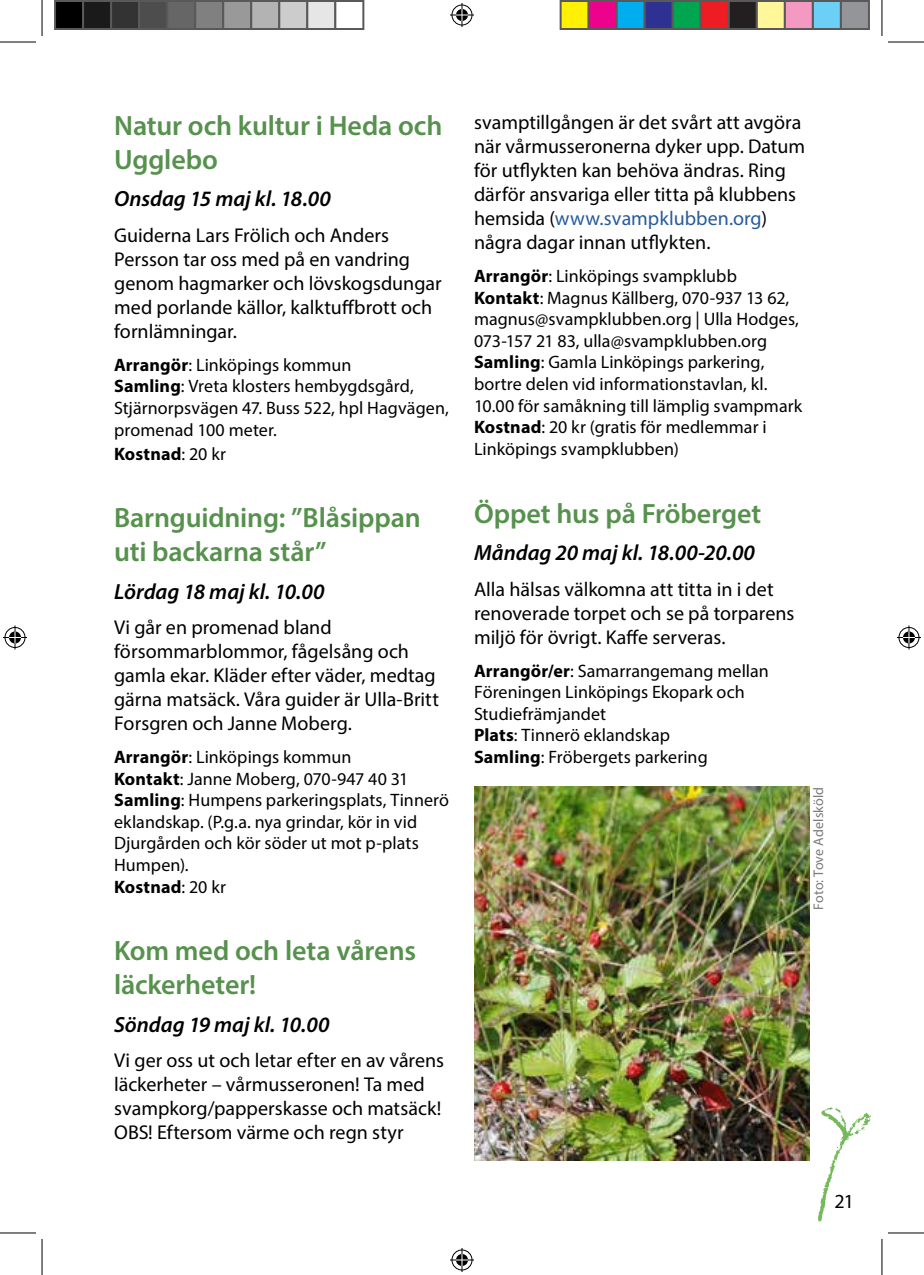
<style>
.page{position:relative;width:924px;height:1275px;background:#fff}
.page>*{position:absolute;margin:0;border:0;box-sizing:border-box;transform-origin:0 0}
.t1{font:600 28px/33.6px "Myriad Pro";letter-spacing:-.005em;color:#57914e}
.t2{font:italic 600 22px "Myriad Pro";color:#000}
.t3{font:20px/24px "Myriad Pro";color:#000}
.t4{font:18px/21.6px "Myriad Pro";letter-spacing:.005em;color:#000}
.t5{font:700 18px "Myriad Pro";letter-spacing:.01em;color:#000}
.t6{font:14px "Myriad Pro";letter-spacing:.005em;color:#7c7b7b}
.s1{font-weight:700}
.s2{font-weight:400}
.s3{color:#275b9b}
</style>
<div class="page">
<svg style="left:817px;top:1107px;width:53px;height:114px"></svg>
<img style="left:474px;top:787px;width:335px;height:374px">
<hr style="left:0;top:42px;width:36px;height:1px;background:#000">
<hr style="left:887px;top:42px;width:36px;height:1px;background:#000">
<hr style="left:0;top:1232px;width:36px;height:1px;background:#000">
<hr style="left:887px;top:1232px;width:36px;height:1px;background:#000">
<hr style="left:42px;top:0;width:1px;height:36px;background:#000">
<hr style="left:42px;top:1239px;width:1px;height:36px;background:#000">
<hr style="left:881px;top:0;width:1px;height:36px;background:#000">
<hr style="left:881px;top:1239px;width:1px;height:36px;background:#000">
<svg style="left:450px;top:3px;width:24px;height:24px"></svg>
<svg style="left:450px;top:1248px;width:24px;height:24px"></svg>
<svg style="left:3px;top:625px;width:24px;height:24px"></svg>
<svg style="left:897px;top:625px;width:23px;height:24px"></svg>
<div style="left:55px;top:1px;width:28px;height:28px;background:#000"></div>
<div style="left:54px;top:0;width:30px;height:30px;border:2px solid #595959"></div>
<div style="left:83px;top:1px;width:28px;height:28px;background:#1a1a1a"></div>
<div style="left:82px;top:0;width:30px;height:30px;border:2px solid #595959"></div>
<div style="left:111px;top:1px;width:28px;height:28px;background:#333"></div>
<div style="left:110px;top:0;width:30px;height:30px;border:2px solid #595959"></div>
<div style="left:139px;top:1px;width:28px;height:28px;background:#4d4d4d"></div>
<div style="left:138px;top:0;width:30px;height:30px;border:2px solid #595959"></div>
<div style="left:167px;top:1px;width:28px;height:28px;background:#666"></div>
<div style="left:166px;top:0;width:30px;height:30px;border:2px solid #595959"></div>
<div style="left:195px;top:1px;width:28px;height:28px;background:#808080"></div>
<div style="left:194px;top:0;width:30px;height:30px;border:2px solid #595959"></div>
<div style="left:223px;top:1px;width:28px;height:28px;background:#999"></div>
<div style="left:222px;top:0;width:30px;height:30px;border:2px solid #595959"></div>
<div style="left:251px;top:1px;width:28px;height:28px;background:#b3b3b3"></div>
<div style="left:250px;top:0;width:30px;height:30px;border:2px solid #595959"></div>
<div style="left:279px;top:1px;width:28px;height:28px;background:#ccc"></div>
<div style="left:278px;top:0;width:30px;height:30px;border:2px solid #595959"></div>
<div style="left:307px;top:1px;width:28px;height:28px;background:#e6e6e6"></div>
<div style="left:306px;top:0;width:30px;height:30px;border:2px solid #595959"></div>
<div style="left:334px;top:0;width:30px;height:30px;border:2px solid #595959"></div>
<div style="left:560px;top:1px;width:28px;height:28px;background:#fff101"></div>
<div style="left:559px;top:0;width:30px;height:30px;border:2px solid #595959"></div>
<div style="left:588px;top:1px;width:28px;height:28px;background:#ed028c"></div>
<div style="left:587px;top:0;width:30px;height:30px;border:2px solid #595959"></div>
<div style="left:616px;top:1px;width:28px;height:28px;background:#00aeef"></div>
<div style="left:615px;top:0;width:30px;height:30px;border:2px solid #595959"></div>
<div style="left:644px;top:1px;width:28px;height:28px;background:#2e3092"></div>
<div style="left:643px;top:0;width:30px;height:30px;border:2px solid #595959"></div>
<div style="left:672px;top:1px;width:28px;height:28px;background:#00a54f"></div>
<div style="left:671px;top:0;width:30px;height:30px;border:2px solid #595959"></div>
<div style="left:700px;top:1px;width:28px;height:28px;background:#ee1d23"></div>
<div style="left:699px;top:0;width:30px;height:30px;border:2px solid #595959"></div>
<div style="left:728px;top:1px;width:28px;height:28px;background:#231f20"></div>
<div style="left:727px;top:0;width:30px;height:30px;border:2px solid #595959"></div>
<div style="left:756px;top:1px;width:28px;height:28px;background:#fff79a"></div>
<div style="left:755px;top:0;width:30px;height:30px;border:2px solid #595959"></div>
<div style="left:784px;top:1px;width:28px;height:28px;background:#f499c2"></div>
<div style="left:783px;top:0;width:30px;height:30px;border:2px solid #595959"></div>
<div style="left:812px;top:1px;width:28px;height:28px;background:#6bcff6"></div>
<div style="left:811px;top:0;width:30px;height:30px;border:2px solid #595959"></div>
<div style="left:840px;top:1px;width:28px;height:28px;background:#939598"></div>
<div style="left:839px;top:0;width:30px;height:30px;border:2px solid #595959"></div>
<h1 class="t1" style="left:114px;top:108px;width:329px">Natur och kultur i Heda och<br>Ugglebo</h1>
<p class="t2" style="left:114px;top:185px;width:218px">Onsdag 15 maj kl. 18.00</p>
<p class="t3" style="left:114px;top:223px;width:329px">Guiderna Lars Frölich och Anders<br>Persson tar oss med på en vandring genom hagmarker och lövskogsdungar med porlande källor, kalktuffbrott och fornlämningar.</p>
<p class="t4" style="left:114px;top:353px;width:336px"><span class="s1">Arrangör</span>: Linköpings kommun<br><span class="s1">Samling</span>: Vreta klosters hembygdsgård, Stjärnorpsvägen 47. Buss 522, hpl Hagvägen, promenad 100 meter.</p>
<p class="t5" style="left:114px;top:442px;width:113px">Kostnad<span class="s2">: 20 kr</span></p>
<h1 class="t1" style="left:114px;top:500px;width:308px">Barnguidning: ”Blåsippan uti backarna står”</h1>
<p class="t2" style="left:114px;top:577px;width:212px">Lördag 18 maj kl. 10.00</p>
<p class="t3" style="left:114px;top:615px;width:326px">Vi går en promenad bland försommarblommor, fågelsång och gamla ekar. Kläder efter väder, medtag gärna matsäck. Våra guider är Ulla-Britt Forsgren och Janne Moberg.</p>
<p class="t4" style="left:114px;top:746px;width:336px"><span class="s1">Arrangör</span>: Linköpings kommun<br><span class="s1">Kontakt</span>: Janne Moberg, 070-947 40 31<br><span class="s1">Samling</span>: Humpens parkeringsplats, Tinnerö eklandskap. (P.g.a. nya grindar, kör in vid<br>Djurgården och kör söder ut mot p-plats<br>Humpen).<br><span class="s1">Kostnad</span>: 20 kr</p>
<h1 class="t1" style="left:114px;top:933px;width:303px">Kom med och leta vårens läckerheter!</h1>
<p class="t2" style="left:114px;top:1010px;width:217px">Söndag 19 maj kl. 10.00</p>
<p class="t3" style="left:114px;top:1048px;width:331px">Vi ger oss ut och letar efter en av vårens läckerheter – vårmusseronen! Ta med svampkorg/papperskasse och matsäck!<br>OBS! Eftersom värme och regn styr</p>
<p class="t3" style="left:474px;top:110px;width:332px">svamptillgången är det svårt att avgöra när vårmusseronerna dyker upp. Datum för utflykten kan behöva ändras. Ring därför ansvariga eller titta på klubbens hemsida (<span class="s3">www.svampklubben.org</span>) några dagar innan utflykten.</p>
<p class="t4" style="left:474px;top:265px;width:329px"><span class="s1">Arrangör</span>: Linköpings svampklubb <span class="s1">Kontakt</span>: Magnus Källberg, 070-937 13 62, magnus@svampklubben.org | Ulla Hodges, 073-157 21 83, ulla@svampklubben.org <span class="s1">Samling</span>: Gamla Linköpings parkering, bortre delen vid informationstavlan, kl.<br>10.00 för samåkning till lämplig svampmark <span class="s1">Kostnad</span>: 20 kr (gratis för medlemmar i Linköpings svampklubben)</p>
<h1 class="t1" style="left:474px;top:495px;width:289px">Öppet hus på Fröberget</h1>
<p class="t2" style="left:474px;top:539px;width:282px">Måndag 20 maj kl. 18.00-20.00</p>
<p class="t3" style="left:474px;top:576px;width:322px">Alla hälsas välkomna att titta in i det renoverade torpet och se på torparens miljö för övrigt. Kaffe serveras.</p>
<p class="t4" style="left:474px;top:659px;width:296px"><span class="s1">Arrangör/er</span>: Samarrangemang mellan<br>Föreningen Linköpings Ekopark och<br>Studiefrämjandet<br><span class="s1">Plats</span>: Tinnerö eklandskap<br><span class="s1">Samling</span>: Fröbergets parkering</p>
<p class="t6" style="left:809px;top:909px;width:124px;rotate:-90deg">Foto: Tove Adelsköld</p>
<p class="t3" style="left:834px;top:1189px;width:21px">21</p>
</div>
